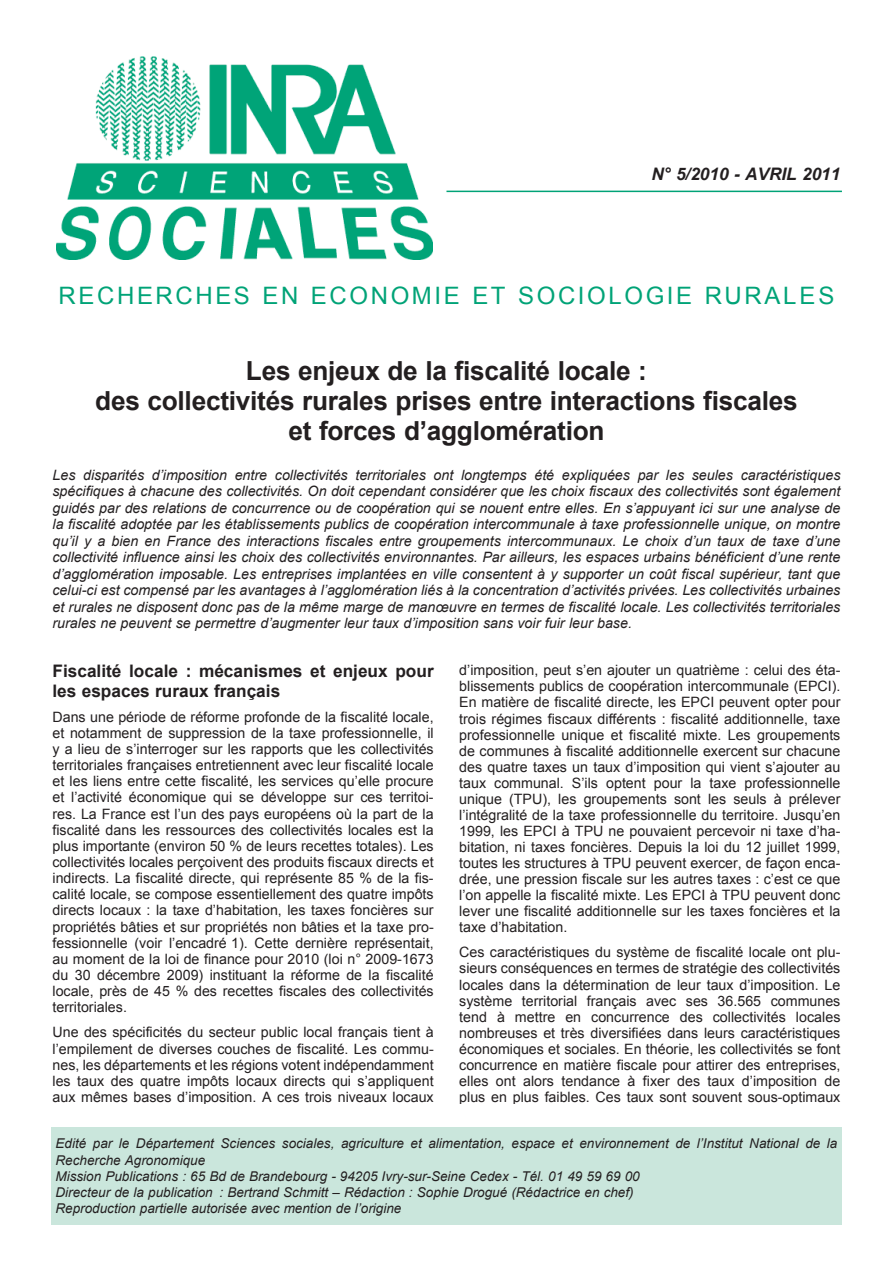
<style>
.page{position:relative;width:893px;height:1263px;background:#fff}
.page>*{position:absolute;margin:0;border:0;box-sizing:border-box;transform-origin:0 0}
.t1{font:700 26.25px/30px "Arial";letter-spacing:-.01em;color:#231f20;text-align:center}
.t2{font:24px "Arial";letter-spacing:.11em;color:#00a377}
.t3{font:700 17.25px/19.6px "Arial";color:#231f20}
.t4{font:italic 700 17.25px "Arial";color:#231f20}
.t5{font:14.25px/16px "Arial";color:#231f20;text-align:justify}
.t6{font:italic 14.25px/16.5px "Arial";color:#231f20;text-align:justify}
.t7{font:italic 13.5px/16.2px "Arial";color:#231f20}
</style>
<div class="page">
<hr style="left:446px;top:191px;width:396px;height:1px;background:#00a377">
<div style="left:51px;top:1127px;width:791px;height:98px;background:#cae6dc"></div>
<img style="left:56px;top:56px;width:376px;height:203px">
<p class="t4" style="left:651px;top:164px;width:191px">N° 5/2010 - AVRIL 2011</p>
<h2 class="t2" style="left:59px;top:282px;width:777px">RECHERCHES EN ECONOMIE ET SOCIOLOGIE RURALES</h2>
<h1 class="t1" style="left:95px;top:356px;width:704px">Les enjeux de la fiscalité locale :<br>des collectivités rurales prises entre interactions fiscales et forces d’agglomération</h1>
<p class="t6" style="left:53px;top:466px;width:789px">Les disparités d’imposition entre collectivités territoriales ont longtemps été expliquées par les seules caractéristiques spécifiques à chacune des collectivités. On doit cependant considérer que les choix fiscaux des collectivités sont également guidés par des relations de concurrence ou de coopération qui se nouent entre elles. En s’appuyant ici sur une analyse de la fiscalité adoptée par les établissements publics de coopération intercommunale à taxe professionnelle unique, on montre qu’il y a bien en France des interactions fiscales entre groupements intercommunaux. Le choix d’un taux de taxe d’une collectivité influence ainsi les choix des collectivités environnantes. Par ailleurs, les espaces urbains bénéficient d’une rente d’agglomération imposable. Les entreprises implantées en ville consentent à y supporter un coût fiscal supérieur, tant que celui-ci est compensé par les avantages à l’agglomération liés à la concentration d’activités privées. Les collectivités urbaines et rurales ne disposent donc pas de la même marge de manœuvre en termes de fiscalité locale. Les collectivités territoriales rurales ne peuvent se permettre d’augmenter leur taux d’imposition sans voir fuir leur base.</p>
<p class="t3" style="left:53px;top:661px;width:383px">Fiscalité locale : mécanismes et enjeux pour les espaces ruraux français</p>
<p class="t5" style="left:53px;top:708px;width:383px">Dans une période de réforme profonde de la fiscalité locale, et notamment de suppression de la taxe professionnelle, il y a lieu de s’interroger sur les rapports que les collectivités territoriales françaises entretiennent avec leur fiscalité locale et les liens entre cette fiscalité, les services qu’elle procure et l’activité économique qui se développe sur ces territoi&shy;res. La France est l’un des pays européens où la part de la fiscalité dans les ressources des collectivités locales est la plus importante (environ 50 % de leurs recettes totales). Les collectivités locales perçoivent des produits fiscaux directs et indirects. La fiscalité directe, qui représente 85 % de la fis&shy;calité locale, se compose essentiellement des quatre impôts directs locaux : la taxe d’habitation, les taxes foncières sur propriétés bâties et sur propriétés non bâties et la taxe pro&shy;fessionnelle (voir l’encadré 1). Cette dernière représentait, au moment de la loi de finance pour 2010 (loi n° 2009-1673 du 30 décembre 2009) instituant la réforme de la fiscalité locale, près de 45 % des recettes fiscales des collectivités territoriales.</p>
<p class="t5" style="left:53px;top:1024px;width:383px">Une des spécificités du secteur public local français tient à l’empilement de diverses couches de fiscalité. Les commu&shy;nes, les départements et les régions votent indépendamment les taux des quatre impôts locaux directs qui s’appliquent aux mêmes bases d’imposition. A ces trois niveaux locaux</p>
<p class="t5" style="left:459px;top:662px;width:383px">d’imposition, peut s’en ajouter un quatrième : celui des éta&shy;blissements publics de coopération intercommunale (EPCI).<br>En matière de fiscalité directe, les EPCI peuvent opter pour trois régimes fiscaux différents : fiscalité additionnelle, taxe professionnelle unique et fiscalité mixte. Les groupements de communes à fiscalité additionnelle exercent sur chacune des quatre taxes un taux d’imposition qui vient s’ajouter au taux communal. S’ils optent pour la taxe professionnelle unique (TPU), les groupements sont les seuls à prélever l’intégralité de la taxe professionnelle du territoire. Jusqu’en 1999, les EPCI à TPU ne pouvaient percevoir ni taxe d’ha&shy;bitation, ni taxes foncières. Depuis la loi du 12 juillet 1999, toutes les structures à TPU peuvent exercer, de façon enca&shy;drée, une pression fiscale sur les autres taxes : c’est ce que l’on appelle la fiscalité mixte. Les EPCI à TPU peuvent donc lever une fiscalité additionnelle sur les taxes foncières et la taxe d’habitation.</p>
<p class="t5" style="left:459px;top:944px;width:383px">Ces caractéristiques du système de fiscalité locale ont plu&shy;sieurs conséquences en termes de stratégie des collectivités locales dans la détermination de leur taux d’imposition. Le système territorial français avec ses 36.565 communes tend à mettre en concurrence des collectivités locales nombreuses et très diversifiées dans leurs caractéristiques économiques et sociales. En théorie, les collectivités se font concurrence en matière fiscale pour attirer des entreprises, elles ont alors tendance à fixer des taux d’imposition de plus en plus faibles. Ces taux sont souvent sous-optimaux</p>
<p class="t7" style="left:56px;top:1135px;width:783px">Edité par le Département Sciences sociales, agriculture et alimentation, espace et environnement de l’Institut National de la Recherche Agronomique<br>Mission Publications : 65 Bd de Brandebourg - 94205 Ivry-sur-Seine Cedex - Tél. 01 49 59 69 00<br>Directeur de la publication : Bertrand Schmitt – Rédaction : Sophie Drogué (Rédactrice en chef)<br>Reproduction partielle autorisée avec mention de l’origine</p>
</div>
